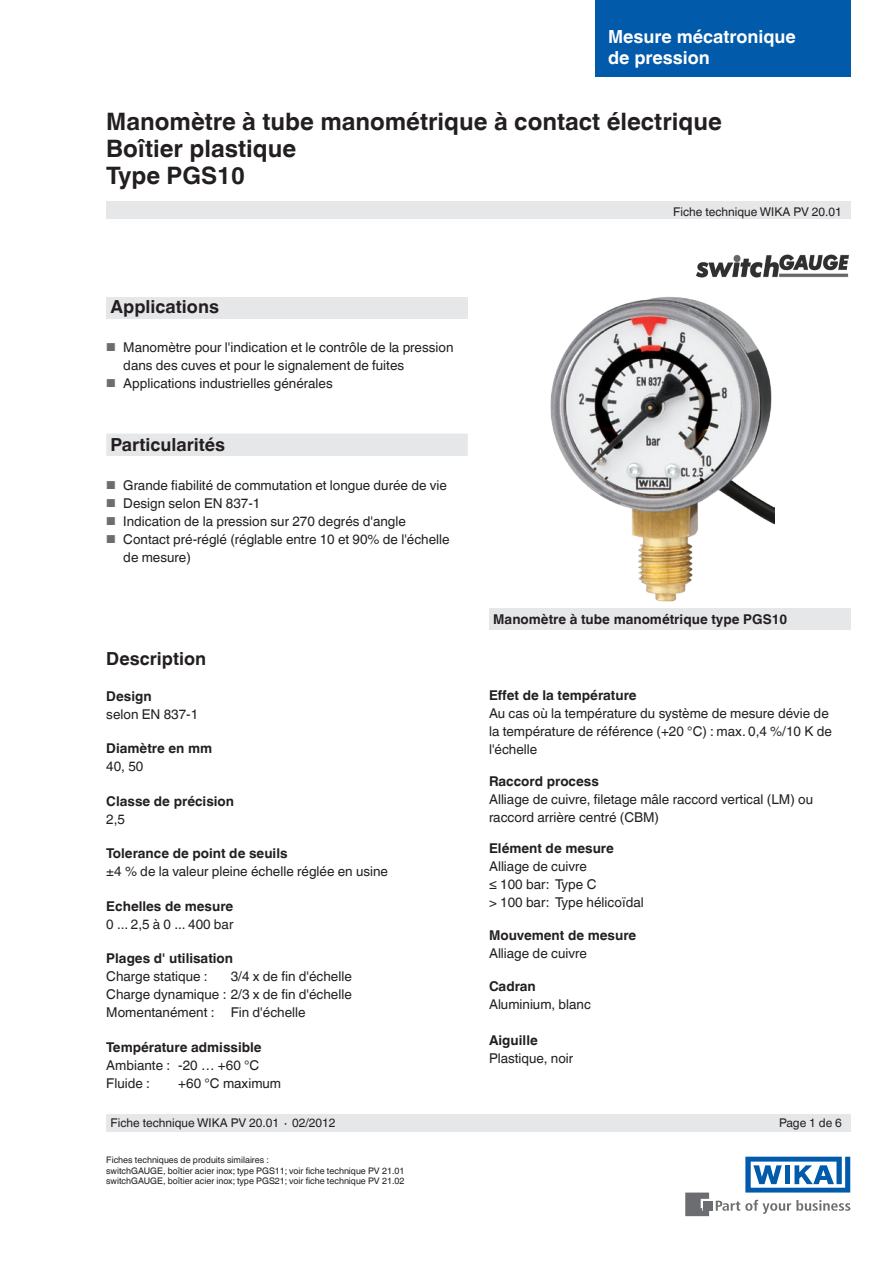
<style>
.page{position:relative;width:893px;height:1263px;background:#fff}
.page>*{position:absolute;margin:0;border:0;box-sizing:border-box;transform-origin:0 0}
.t1{font:700 24px/27px "Helvetica World";color:#231f20}
.t2{font:700 18px "Helvetica World";color:#231f20}
.t3{font:700 18px/21px "Helvetica World";color:#fff}
.t4{font:13.5px/18px "Helvetica World";color:#231f20}
.t5{font:700 13.5px "Helvetica World";color:#231f20}
.t6{font:12px "Helvetica World";color:#231f20}
.t7{font:9px/10.5px "Helvetica World";color:#231f20}
.s1{font-size:11.55px;color:#6c6d70}
</style>
<div class="page">
<div style="left:106px;top:298px;width:362px;height:21px;background:#e6e7e9"></div>
<div style="left:106px;top:202px;width:744px;height:17px;background:#e6e7e9"></div>
<div style="left:106px;top:1114px;width:744px;height:17px;background:#e6e7e9"></div>
<svg style="left:716px;top:1200px;width:134px;height:14px"></svg>
<div style="left:703px;top:1201px;width:9px;height:9px;background:#6c6d70"></div>
<svg style="left:685px;top:1192px;width:24px;height:24px"></svg>
<svg style="left:745px;top:1157px;width:105px;height:35px"></svg>
<div style="left:595px;top:0;width:255px;height:77px;background:#015aaa"></div>
<div style="left:489px;top:608px;width:361px;height:21px;background:#e6e7e9"></div>
<div style="left:106px;top:433px;width:362px;height:23px;background:#e6e7e9"></div>
<img style="left:695px;top:254px;width:154px;height:24px">
<img style="left:550px;top:297px;width:225px;height:305px">
<h2 class="t3" style="left:608px;top:26px;width:189px">Mesure mécatronique de pression</h2>
<h1 class="t1" style="left:106px;top:108px;width:617px">Manomètre à tube manométrique à contact électrique<br>Boîtier plastique<br>Type PGS10</h1>
<h2 class="t2" style="left:111px;top:296px;width:110px">Applications</h2>
<p class="t4" style="left:123px;top:338px;width:332px;text-indent:-17px"><span class="s1">■</span> Manomètre pour l'indication et le contrôle de la pression dans des cuves et pour le signalement de fuites</p>
<p class="t4" style="left:106px;top:374px;width:228px"><span class="s1">■</span> Applications industrielles générales</p>
<h2 class="t2" style="left:111px;top:434px;width:116px">Particularités</h2>
<p class="t4" style="left:106px;top:476px;width:342px"><span class="s1">■</span> Grande fiabilité de commutation et longue durée de vie</p>
<p class="t4" style="left:106px;top:494px;width:156px"><span class="s1">■</span> Design selon EN 837-1</p>
<p class="t4" style="left:106px;top:512px;width:301px"><span class="s1">■</span> Indication de la pression sur 270 degrés d'angle</p>
<p class="t4" style="left:123px;top:530px;width:328px;text-indent:-17px"><span class="s1">■</span> Contact pré-réglé (réglable entre 10 et 90% de l'échelle de mesure)</p>
<h2 class="t2" style="left:106px;top:648px;width:101px">Description</h2>
<p class="t5" style="left:106px;top:688px;width:47px">Design</p>
<p class="t4" style="left:106px;top:705px;width:93px">selon EN 837-1</p>
<p class="t5" style="left:106px;top:740px;width:107px">Diamètre en mm</p>
<p class="t4" style="left:106px;top:757px;width:39px">40, 50</p>
<p class="t5" style="left:106px;top:793px;width:129px">Classe de précision</p>
<p class="t4" style="left:106px;top:810px;width:20px">2,5</p>
<p class="t5" style="left:106px;top:845px;width:183px">Tolerance de point de seuils</p>
<p class="t4" style="left:106px;top:862px;width:283px">±4 % de la valeur pleine échelle réglée en usine</p>
<p class="t5" style="left:106px;top:898px;width:129px">Echelles de mesure</p>
<p class="t4" style="left:106px;top:915px;width:129px">0 ... 2,5 à 0 ... 400 bar</p>
<p class="t5" style="left:106px;top:950px;width:128px">Plages d' utilisation</p>
<p class="t4" style="left:106px;top:967px;width:103px">Charge statique :</p>
<p class="t4" style="left:106px;top:967px;width:247px;text-align:justify;text-indent:124px">3/4 x de fin d'échelle Charge dynamique : 2/3 x de fin d'échelle Momentanément : Fin d'échelle</p>
<p class="t5" style="left:106px;top:1039px;width:157px">Température admissible</p>
<p class="t4" style="left:106px;top:1056px;width:154px">Ambiante : -20 … +60 °C<br>Fluide :</p>
<p class="t4" style="left:178px;top:1074px;width:104px">+60 °C maximum</p>
<p class="t6" style="left:673px;top:204px;width:170px">Fiche technique WIKA PV 20.01</p>
<p class="t5" style="left:493px;top:611px;width:296px">Manomètre à tube manométrique type PGS10</p>
<p class="t5" style="left:489px;top:688px;width:149px">Effet de la température</p>
<p class="t4" style="left:489px;top:705px;width:344px">Au cas où la température du système de mesure dévie de la température de référence (+20 °C) : max. 0,4 %/10 K de l'échelle</p>
<p class="t5" style="left:489px;top:773px;width:111px">Raccord process</p>
<p class="t4" style="left:489px;top:790px;width:326px">Alliage de cuivre, filetage mâle raccord vertical (LM) ou raccord arrière centré (CBM)</p>
<p class="t5" style="left:489px;top:841px;width:126px">Elément de mesure</p>
<p class="t4" style="left:489px;top:858px;width:156px">Alliage de cuivre<br>≤ 100 bar: Type C<br>&gt; 100 bar: Type hélicoïdal</p>
<p class="t5" style="left:489px;top:928px;width:149px">Mouvement de mesure</p>
<p class="t4" style="left:489px;top:944px;width:99px">Alliage de cuivre</p>
<p class="t5" style="left:489px;top:979px;width:48px">Cadran</p>
<p class="t4" style="left:489px;top:995px;width:104px">Aluminium, blanc</p>
<p class="t5" style="left:489px;top:1033px;width:50px">Aiguille</p>
<p class="t4" style="left:489px;top:1049px;width:86px">Plastique, noir</p>
<p class="t6" style="left:111px;top:1115px;width:226px">Fiche technique WIKA PV 20.01 ∙ 02/2012</p>
<p class="t6" style="left:779px;top:1115px;width:64px">Page 1 de 6</p>
<p class="t7" style="left:106px;top:1155px;width:300px">Fiches techniques de produits similaires :<br>switchGAUGE, boîtier acier inox; type PGS11; voir fiche technique PV 21.01 switchGAUGE, boîtier acier inox; type PGS21; voir fiche technique PV 21.02</p>
</div>
